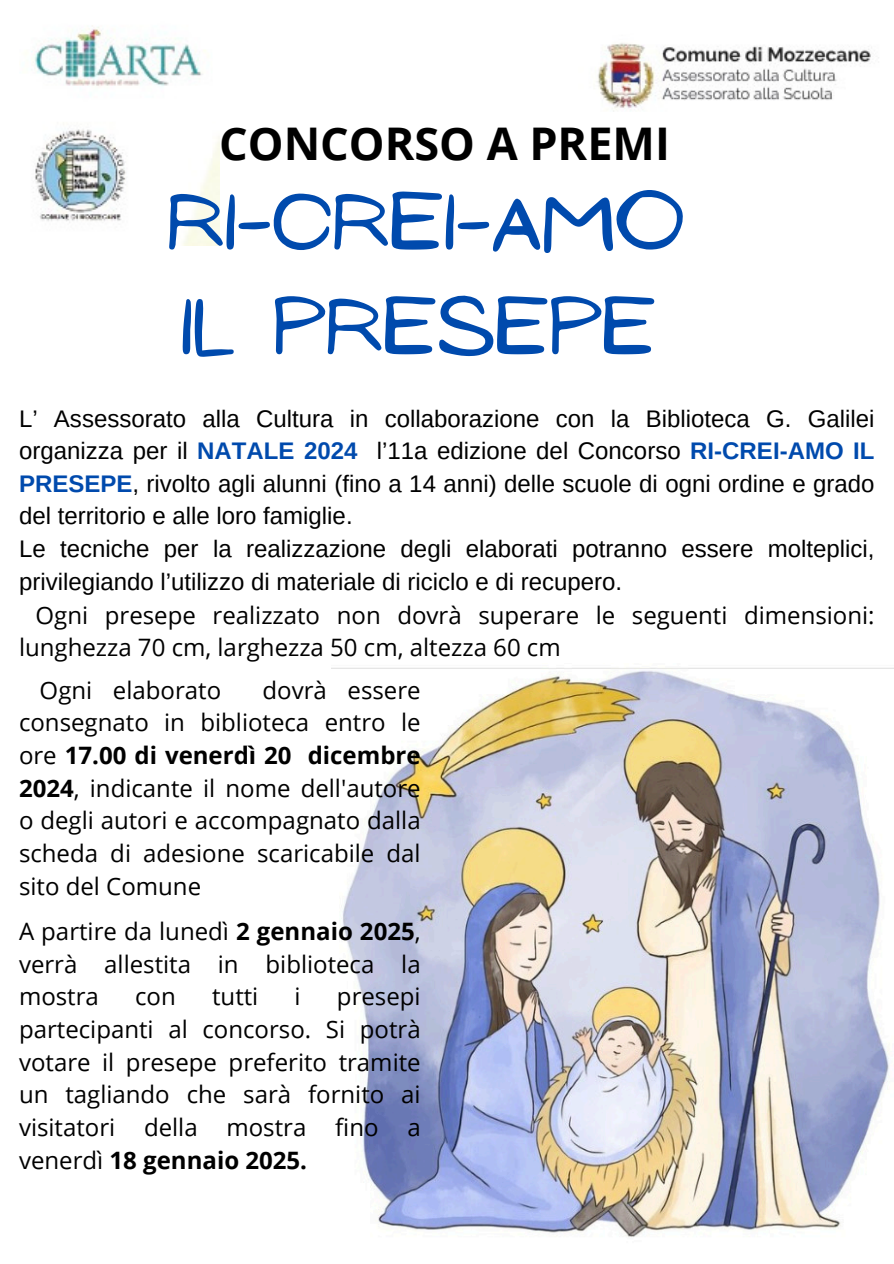
<style>
.page{position:relative;width:894px;height:1264px;background:#fff}
.page>*{position:absolute;margin:0;border:0;box-sizing:border-box;transform-origin:0 0}
.t1{font:75px/104.7px "NF Ananias Regular";color:#004aad}
.t2{font:700 45px "Open Sans";color:#000}
.t3{font:24px/32.7px "Open Sans";color:#000;text-align:justify}
.t4{font:24px/32.7px "Arimo";color:#000;text-align:justify}
.s1{font-weight:700;color:#004aad}
.s2{font-weight:700}
</style>
<div class="page">
<img style="left:332px;top:668px;width:561px;height:569px">
<img style="left:597px;top:43px;width:274px;height:69px">
<img style="left:31px;top:25px;width:188px;height:221px">
<p class="t2" style="left:219px;top:111px;width:452px">CONCORSO A PREMI</p>
<p class="t1" style="left:167px;top:171px;width:518px">RI-CREI-AMO<br>IL PRESEPE</p>
<p class="t4" style="left:19px;top:402px;width:856px">L’ Assessorato alla Cultura in collaborazione con la Biblioteca G. Galilei organizza per il <span class="s1">NATALE 2024</span> l’11a edizione del Concorso <span class="s1">RI-CREI-AMO IL PRESEPE</span>, rivolto agli alunni (fino a 14 anni) delle scuole di ogni ordine e grado</p>
<p class="t4" style="left:19px;top:500px;width:335px">del territorio e alle loro famiglie.</p>
<p class="t4" style="left:19px;top:532px;width:856px">Le tecniche per la realizzazione degli elaborati potranno essere molteplici,</p>
<p class="t4" style="left:19px;top:565px;width:604px">privilegiando l’utilizzo di materiale di riciclo e di recupero.</p>
<p class="t3" style="left:36px;top:598px;width:840px">Ogni presepe realizzato non dovrà superare le seguenti dimensioni:</p>
<p class="t3" style="left:19px;top:630px;width:543px">lunghezza 70 cm, larghezza 50 cm, altezza 60 cm</p>
<p class="t3" style="left:40px;top:673px;width:183px">Ogni elaborato</p>
<p class="t3" style="left:19px;top:673px;width:403px;text-indent:243px">dovrà essere consegnato in biblioteca entro le ore <span class="s2">17.00 di venerdì 20 dicembre 2024</span>, indicante il nome dell'autore o degli autori e accompagnato dalla scheda di adesione scaricabile dal sito del Comune</p>
<p class="t3" style="left:19px;top:914px;width:403px">A partire da lunedì <span class="s2">2 gennaio 2025</span>, verrà allestita in biblioteca la mostra</p>
<p class="t3" style="left:19px;top:979px;width:403px;text-indent:318px">presepi partecipanti al concorso. Si potrà votare il presepe preferito tramite un tagliando che sarà fornito ai visitatori della mostra fino a venerdì <span class="s2">18 gennaio 2025.</span></p>
<p class="t3" style="left:135px;top:979px;width:42px">con</p>
<p class="t3" style="left:212px;top:979px;width:48px">tutti</p>
<p class="t3" style="left:294px;top:979px;width:8px">i</p>
</div>
